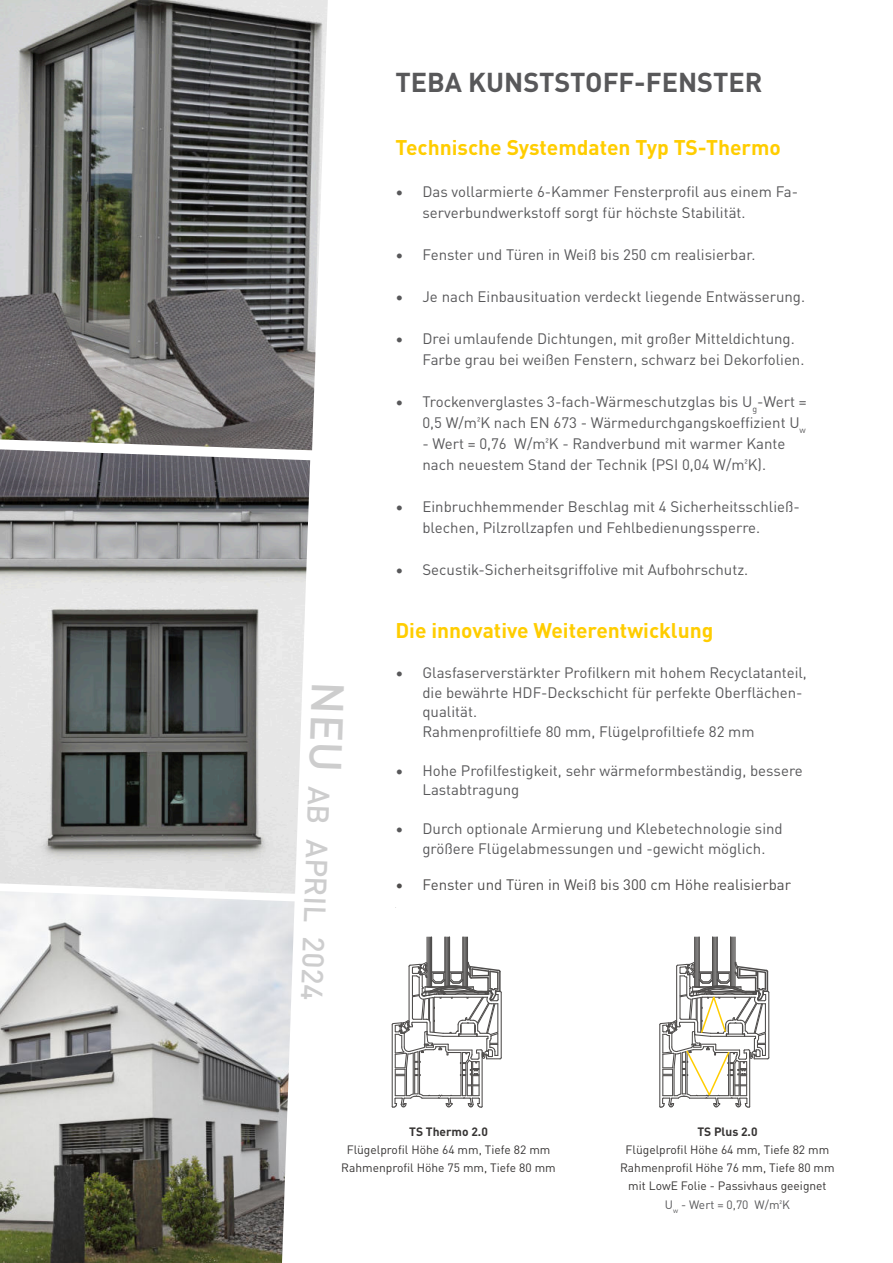
<style>
.page{position:relative;width:893px;height:1263px;background:#fff}
.page>*{position:absolute;margin:0;border:0;box-sizing:border-box;transform-origin:0 0}
.t1{font:500 30px "DINOT";color:rgb(88 88 90/.3)}
.t2{font:700 27px "DINOT";color:#58585a}
.t3{font:700 21px "DINOT";color:#ffcd00}
.t4{font:15px/21px "DINOT";color:#58585a}
.t5{font:15px "DINOT";color:#4f4d4c}
.t6{font:12px/18px "DINOT";color:#363433;text-align:center}
.t7{font:700 12px "DINOT";color:#363433}
.t8{font:12px "DINOT";color:#58585a}
.t9{font:1.5px "Arial";color:#020101}
.s1{font-size:45px}
</style>
<div class="page">
<img style="left:0;top:0;width:328px;height:450px">
<img style="left:0;top:438px;width:310px;height:446px">
<img style="left:0;top:884px;width:295px;height:379px">
<div style="left:462px;top:936px;width:6px;height:51px;border:1px solid #4f4d4c"></div>
<hr style="left:466px;top:937px;width:1px;height:50px;background:#4f4d4c">
<hr style="left:465px;top:937px;width:1px;height:50px;background:#4f4d4c">
<hr style="left:464px;top:937px;width:1px;height:50px;background:#4f4d4c">
<hr style="left:448px;top:937px;width:1px;height:50px;background:#4f4d4c">
<hr style="left:447px;top:937px;width:1px;height:50px;background:#4f4d4c">
<hr style="left:446px;top:937px;width:1px;height:50px;background:#4f4d4c">
<div style="left:426px;top:936px;width:6px;height:51px;border:1px solid #4f4d4c"></div>
<hr style="left:430px;top:937px;width:1px;height:50px;background:#4f4d4c">
<hr style="left:429px;top:937px;width:1px;height:50px;background:#4f4d4c">
<hr style="left:428px;top:937px;width:1px;height:50px;background:#4f4d4c">
<div style="left:449px;top:936px;width:15px;height:36px;border:1px solid #4f4d4c"></div>
<div style="left:431px;top:936px;width:15px;height:36px;border:1px solid #4f4d4c"></div>
<svg style="left:391px;top:961px;width:111px;height:147px"></svg>
<svg style="left:659px;top:936px;width:111px;height:172px"></svg>
<h2 class="t2" style="left:395px;top:67px;width:368px">TEBA KUNSTSTOFF-FENSTER</h2>
<h1 class="t1" style="left:339px;top:682px;width:321px;rotate:92deg"><span class="s1">NEU</span> AB APRIL 2024</h1>
<h3 class="t3" style="left:395px;top:135px;width:387px">Technische Systemdaten Typ TS-Thermo</h3>
<p class="t4" style="left:422px;top:181px;width:377px;text-indent:-27px">• Das vollarmierte 6-Kammer Fensterprofil aus einem Fa&shy;serverbundwerkstoff sorgt für höchste Stabilität.</p>
<p class="t4" style="left:395px;top:244px;width:362px">• Fenster und Türen in Weiß bis 250 cm realisierbar.</p>
<p class="t4" style="left:395px;top:286px;width:411px">• Je nach Einbausituation verdeckt liegende Entwässerung.</p>
<p class="t4" style="left:422px;top:328px;width:383px;text-indent:-27px">• Drei umlaufende Dichtungen, mit großer Mitteldichtung.<br>Farbe grau bei weißen Fenstern, schwarz bei Dekorfolien.</p>
<p class="t4" style="left:395px;top:391px;width:413px;text-align:right">• Trockenverglastes 3-fach-Wärmeschutzglas bis U<sub>g</sub>-Wert =<br>0,5 W/m²K nach EN 673 - Wärmedurchgangskoeffizient U<sub>w</sub></p>
<p class="t4" style="left:422px;top:433px;width:364px">- Wert = 0,76 W/m²K - Randverbund mit warmer Kante nach neuestem Stand der Technik (PSI 0,04 W/m²K).</p>
<p class="t4" style="left:422px;top:496px;width:379px;text-indent:-27px">• Einbruchhemmender Beschlag mit 4 Sicherheitsschließ&shy;blechen, Pilzrollzapfen und Fehlbedienungssperre.</p>
<p class="t4" style="left:395px;top:559px;width:354px">• Secustik-Sicherheitsgriffolive mit Aufbohrschutz.</p>
<h3 class="t3" style="left:395px;top:618px;width:320px">Die innovative Weiterentwicklung</h3>
<p class="t4" style="left:422px;top:663px;width:386px;line-height:19.5px;text-indent:-27px">• Glasfaserverstärkter Profilkern mit hohem Recyclatanteil, die bewährte HDF-Deckschicht für perfekte Oberflächen&shy;qualität.<br>Rahmenprofiltiefe 80 mm, Flügelprofiltiefe 82 mm</p>
<p class="t4" style="left:422px;top:761px;width:382px;line-height:19.5px;text-indent:-27px">• Hohe Profilfestigkeit, sehr wärmeformbeständig, bessere<br>Lastabtragung</p>
<p class="t4" style="left:422px;top:819px;width:362px;line-height:19.5px;text-indent:-27px">• Durch optionale Armierung und Klebetechnologie sind größere Flügelabmessungen und -gewicht möglich.</p>
<p class="t5" style="left:395px;top:876px;width:397px">• Fenster und Türen in Weiß bis 300 cm Höhe realisierbar</p>
<p class="t9" style="left:395px;top:906px;width:2px">•</p>
<p class="t7" style="left:409px;top:1125px;width:80px">TS Thermo 2.0</p>
<p class="t6" style="left:341px;top:1141px;width:216px">Flügelprofil Höhe 64 mm, Tiefe 82 mm<br>Rahmenprofil Höhe 75 mm, Tiefe 80 mm</p>
<p class="t7" style="left:697px;top:1125px;width:62px">TS Plus 2.0</p>
<p class="t6" style="left:620px;top:1141px;width:216px">Flügelprofil Höhe 64 mm, Tiefe 82 mm<br>Rahmenprofil Höhe 76 mm, Tiefe 80 mm mit LowE Folie - Passivhaus geeignet</p>
<p class="t8" style="left:665px;top:1199px;width:127px">U<sub>w</sub> - Wert = 0,70 W/m²K</p>
</div>
